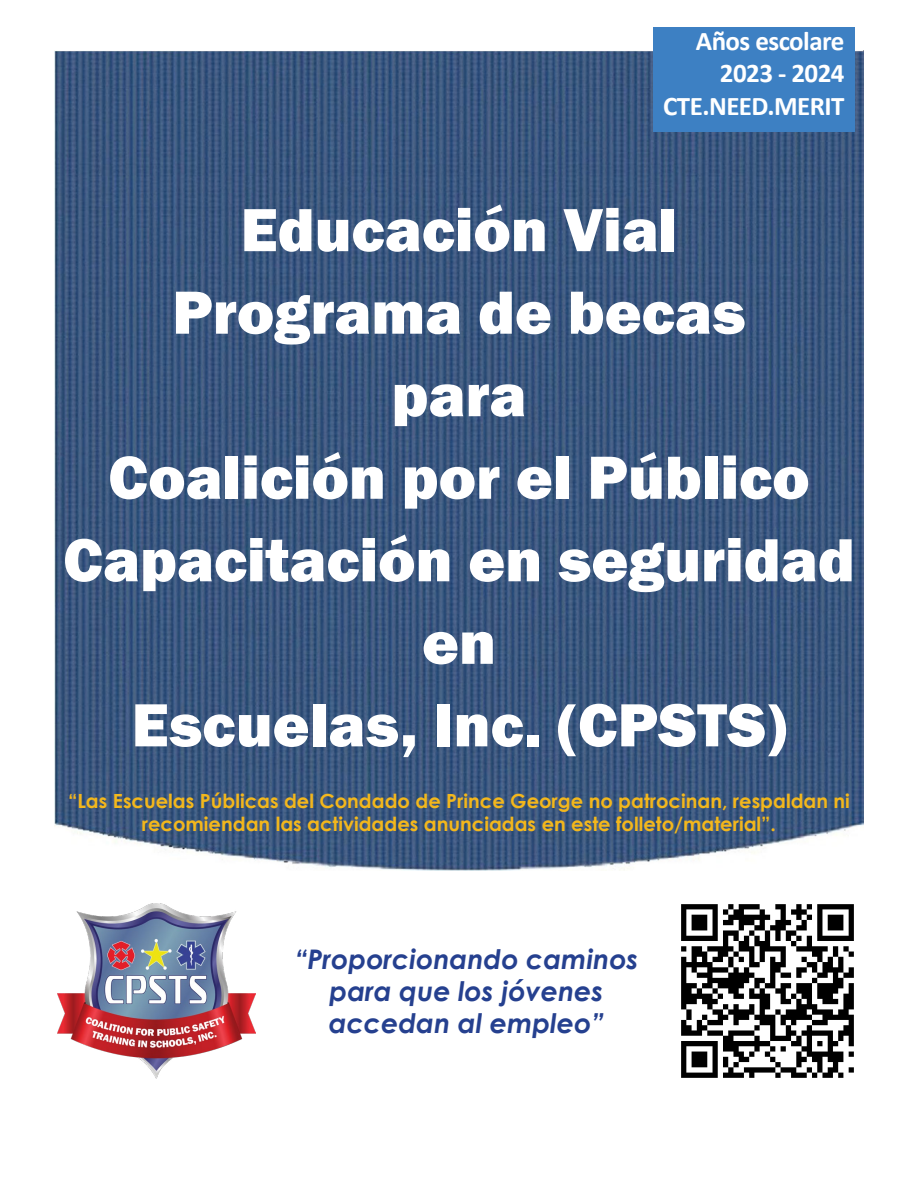
<style>
.page{position:relative;width:918px;height:1188px;background:#fff}
.page>*{position:absolute;margin:0;border:0;box-sizing:border-box;transform-origin:0 0}
.t1{font:63px/82.5px "Franklin Gothic URW Hea";color:#fff;text-align:center}
.t2{font:italic 700 27px/32.4px "Century Gothic";color:#25408f;text-align:center}
.t3{font:700 27px/32.4px "Calibri";letter-spacing:-.02em;color:#fff;text-align:right}
.t4{font:700 19.5px/23.4px "Century Gothic";color:#f3b71c;text-align:center}
</style>
<div class="page">
<img style="left:54px;top:51px;width:810px;height:820px">
<img style="left:57px;top:903px;width:198px;height:176px">
<img style="left:681px;top:904px;width:173px;height:174px">
<div style="left:653px;top:27px;width:202px;height:104px;background:#3d80c3"></div>
<h2 class="t3" style="left:663px;top:25px;width:183px">Años escolare<br>2023 - 2024<br>CTE.NEED.MERIT</h2>
<h1 class="t1" style="left:63px;top:187px;width:793px">Educación Vial<br>Programa de becas<br>para<br>Coalición por el Público<br>Capacitación en seguridad en<br>Escuelas, Inc. (CPSTS)</h1>
<p class="t4" style="left:68px;top:789px;width:783px">“Las Escuelas Públicas del Condado de Prince George no patrocinan, respaldan ni recomiendan las actividades anunciadas en este folleto/material”.</p>
<h2 class="t2" style="left:295px;top:941px;width:345px">“Proporcionando caminos para que los jóvenes accedan al empleo”</h2>
</div>
